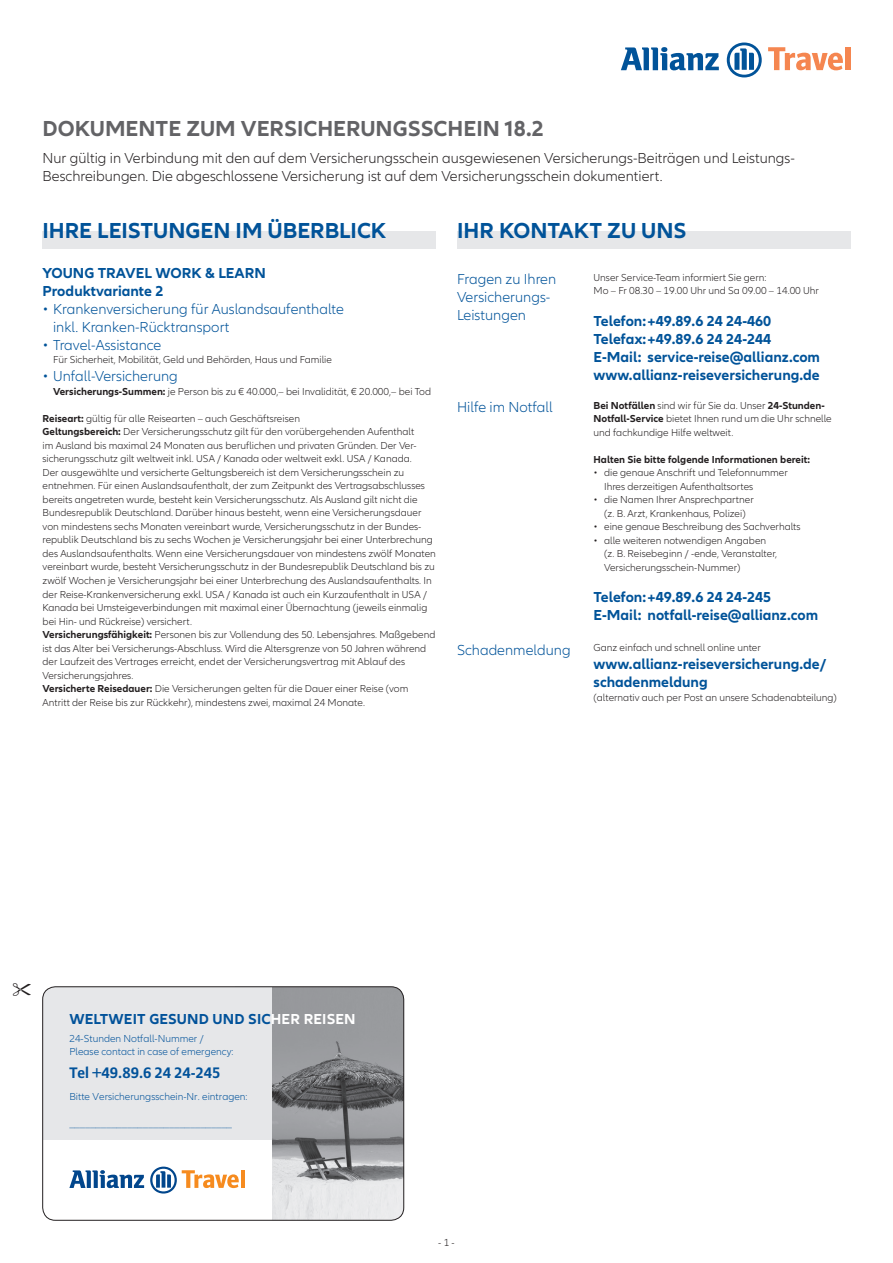
<style>
.page{position:relative;width:893px;height:1263px;background:#fff}
.page>*{position:absolute;margin:0;border:0;box-sizing:border-box;transform-origin:0 0}
.t1{font:700 22.5px "Allianz Neo";color:#015399}
.t2{font:700 22.5px "Allianz Neo";color:#636366}
.t3{font:700 15px/18px "Allianz Neo";color:#015399}
.t4{font:300 15px/18px "Allianz Neo";color:#231f20}
.t5{font:300 15px/18px "Allianz Neo";color:#015399}
.t6{font:700 15px "Allianz Neo";letter-spacing:.01em;color:#01529a}
.t7{font:700 15px "Allianz Sans";color:#01529a}
.t8{font:300 10.5px/13.5px "Allianz Neo";color:#231f20}
.t9{font:300 10.5px/13.5px "Allianz Neo";color:#01529a}
.t10{font:700 10.5px "Allianz Neo";color:#231f20}
.s1{font-weight:700}
.s2{color:#fff}
</style>
<div class="page">
<div style="left:457px;top:232px;width:393px;height:17px;background:#e6e7e9"></div>
<div style="left:43px;top:232px;width:393px;height:17px;background:#e6e7e9"></div>
<svg style="left:621px;top:47px;width:98px;height:23px"></svg>
<svg style="left:727px;top:43px;width:35px;height:34px"></svg>
<svg style="left:768px;top:47px;width:75px;height:23px"></svg>
<div style="left:845px;top:47px;width:5px;height:23px;background:#f58650"></div>
<div style="left:42px;top:986px;width:235px;height:177px;background:#e6e7e9;border-radius:13px"></div>
<img style="left:272px;top:987px;width:132px;height:233px">
<div style="left:42px;top:1140px;width:230px;height:80px;background:#fff"></div>
<div style="left:42px;top:986px;width:362px;height:234px;border:1px solid #231f20;border-radius:13px"></div>
<svg style="left:69px;top:1170px;width:75px;height:18px"></svg>
<svg style="left:150px;top:1166px;width:89px;height:27px"></svg>
<hr style="left:241px;top:1170px;width:3px;height:18px;background:#f68b1f">
<h1 class="t2" style="left:43px;top:116px;width:503px">DOKUMENTE ZUM VERSICHERUNGSSCHEIN 18.2</h1>
<h2 class="t4" style="left:43px;top:150px;width:754px">Nur gültig in Verbindung mit den auf dem Versicherungsschein ausgewiesenen Versicherungs-Beiträgen und Leistungs-<br>Beschreibungen. Die abgeschlossene Versicherung ist auf dem Versicherungsschein dokumentiert.</h2>
<h1 class="t1" style="left:43px;top:218px;width:345px">IHRE LEISTUNGEN IM ÜBERBLICK</h1>
<h2 class="t3" style="left:43px;top:264px;width:225px">YOUNG TRAVEL WORK &amp; LEARN<br>Produktvariante 2</h2>
<h2 class="t5" style="left:53px;top:300px;width:292px;text-indent:-11px">• Krankenversicherung für Auslandsaufenthalte inkl. Kranken-Rücktransport</h2>
<h2 class="t5" style="left:43px;top:336px;width:120px">• Travel-Assistance</h2>
<p class="t8" style="left:53px;top:353px;width:280px">Für Sicherheit, Mobilität, Geld und Behörden, Haus und Familie</p>
<h2 class="t5" style="left:43px;top:368px;width:137px">• Unfall-Versicherung</h2>
<p class="t8" style="left:53px;top:385px;width:380px"><span class="s1">Versicherungs-Summen:</span> je Person bis zu € 40.000,– bei Invalidität, € 20.000,– bei Tod</p>
<p class="t8" style="left:43px;top:412px;width:395px"><span class="s1">Reiseart:</span> gültig für alle Reisearten – auch Geschäftsreisen<br><span class="s1">Geltungsbereich:</span> Der Versicherungsschutz gilt für den vorübergehenden Aufenthalt<br>im Ausland bis maximal 24 Monaten aus beruflichen und privaten Gründen. Der Ver&shy;sicherungsschutz gilt weltweit inkl. USA / Kanada oder weltweit exkl. USA / Kanada.<br>Der ausgewählte und versicherte Geltungsbereich ist dem Versicherungsschein zu entnehmen. Für einen Auslandsaufenthalt, der zum Zeitpunkt des Vertragsabschlusses bereits angetreten wurde, besteht kein Versicherungsschutz. Als Ausland gilt nicht die Bundesrepublik Deutschland. Darüber hinaus besteht, wenn eine Versicherungsdauer von mindestens sechs Monaten vereinbart wurde, Versicherungsschutz in der Bundes&shy;republik Deutschland bis zu sechs Wochen je Versicherungsjahr bei einer Unterbrechung des Auslandsaufenthalts. Wenn eine Versicherungsdauer von mindestens zwölf Monaten vereinbart wurde, besteht Versicherungsschutz in der Bundesrepublik Deutschland bis zu zwölf Wochen je Versicherungsjahr bei einer Unterbrechung des Auslandsaufenthalts. In der Reise-Krankenversicherung exkl. USA / Kanada ist auch ein Kurzaufenthalt in USA / Kanada bei Umsteigeverbindungen mit maximal einer Übernachtung (jeweils einmalig bei Hin- und Rückreise) versichert.<br><span class="s1">Versicherungsfähigkeit:</span> Personen bis zur Vollendung des 50. Lebensjahres. Maßgebend ist das Alter bei Versicherungs-Abschluss. Wird die Altersgrenze von 50 Jahren während der Laufzeit des Vertrages erreicht, endet der Versicherungsvertrag mit Ablauf des Versicherungsjahres.<br><span class="s1">Versicherte Reisedauer:</span> Die Versicherungen gelten für die Dauer einer Reise (vom Antritt der Reise bis zur Rückkehr), mindestens zwei, maximal 24 Monate.</p>
<h1 class="t1" style="left:457px;top:218px;width:231px">IHR KONTAKT ZU UNS</h1>
<h2 class="t5" style="left:457px;top:271px;width:101px">Fragen zu Ihren<br>Versicherungs-<br>Leistungen</h2>
<p class="t8" style="left:594px;top:271px;width:227px">Unser Service-Team informiert Sie gern:<br>Mo – Fr 08.30 – 19.00 Uhr und Sa 09.00 – 14.00 Uhr</p>
<h2 class="t3" style="left:594px;top:312px;width:228px">Telefon:+49.89.6 24 24-460<br>Telefax:+49.89.6 24 24-244<br>E-Mail: service-reise@allianz.com www.allianz-reiseversicherung.de</h2>
<h2 class="t5" style="left:457px;top:399px;width:97px">Hilfe im Notfall</h2>
<p class="t8" style="left:594px;top:399px;width:240px"><span class="s1">Bei Notfällen</span> sind wir für Sie da. Unser <span class="s1">24-Stunden-<br>Notfall-Service</span> bietet Ihnen rund um die Uhr schnelle und fachkundige Hilfe weltweit.</p>
<p class="t10" style="left:594px;top:453px;width:218px">Halten Sie bitte folgende Informationen bereit:</p>
<p class="t8" style="left:604px;top:466px;width:185px;text-indent:-11px">• die genaue Anschrift und Telefonnummer<br>Ihres derzeitigen Aufenthaltsortes</p>
<p class="t8" style="left:594px;top:493px;width:162px;text-align:center">• die Namen Ihrer Ansprechpartner (z. B. Arzt, Krankenhaus, Polizei)</p>
<p class="t8" style="left:594px;top:520px;width:209px">• eine genaue Beschreibung des Sachverhalts</p>
<p class="t8" style="left:604px;top:534px;width:174px;text-indent:-11px">• alle weiteren notwendigen Angaben (z. B. Reisebeginn / -ende, Veranstalter,<br>Versicherungsschein-Nummer)</p>
<h2 class="t3" style="left:594px;top:589px;width:226px">Telefon:+49.89.6 24 24-245<br>E-Mail: notfall-reise@allianz.com</h2>
<h2 class="t5" style="left:457px;top:641px;width:115px">Schadenmeldung</h2>
<p class="t8" style="left:594px;top:641px;width:169px">Ganz einfach und schnell online unter</p>
<h2 class="t3" style="left:594px;top:655px;width:234px">www.allianz-reiseversicherung.de/ schadenmeldung</h2>
<p class="t8" style="left:594px;top:691px;width:245px">(alternativ auch per Post an unsere Schadenabteilung)</p>
<h2 class="t6" style="left:69px;top:1010px;width:288px">WELTWEIT GESUND UND SIC<span class="s2">HER REISEN</span></h2>
<p class="t9" style="left:69px;top:1031px;width:166px">24-Stunden Notfall-Nummer /<br>Please contact in case of emergency:</p>
<h2 class="t7" style="left:69px;top:1063px;width:153px">Tel +49.89.6 24 24-245</h2>
<p class="t9" style="left:69px;top:1090px;width:180px">Bitte Versicherungsschein-Nr. eintragen:</p>
<p class="t9" style="left:69px;top:1117px;width:164px">_______________________________</p>
<p class="t8" style="left:438px;top:1236px;width:18px">- 1 -</p>
</div>
